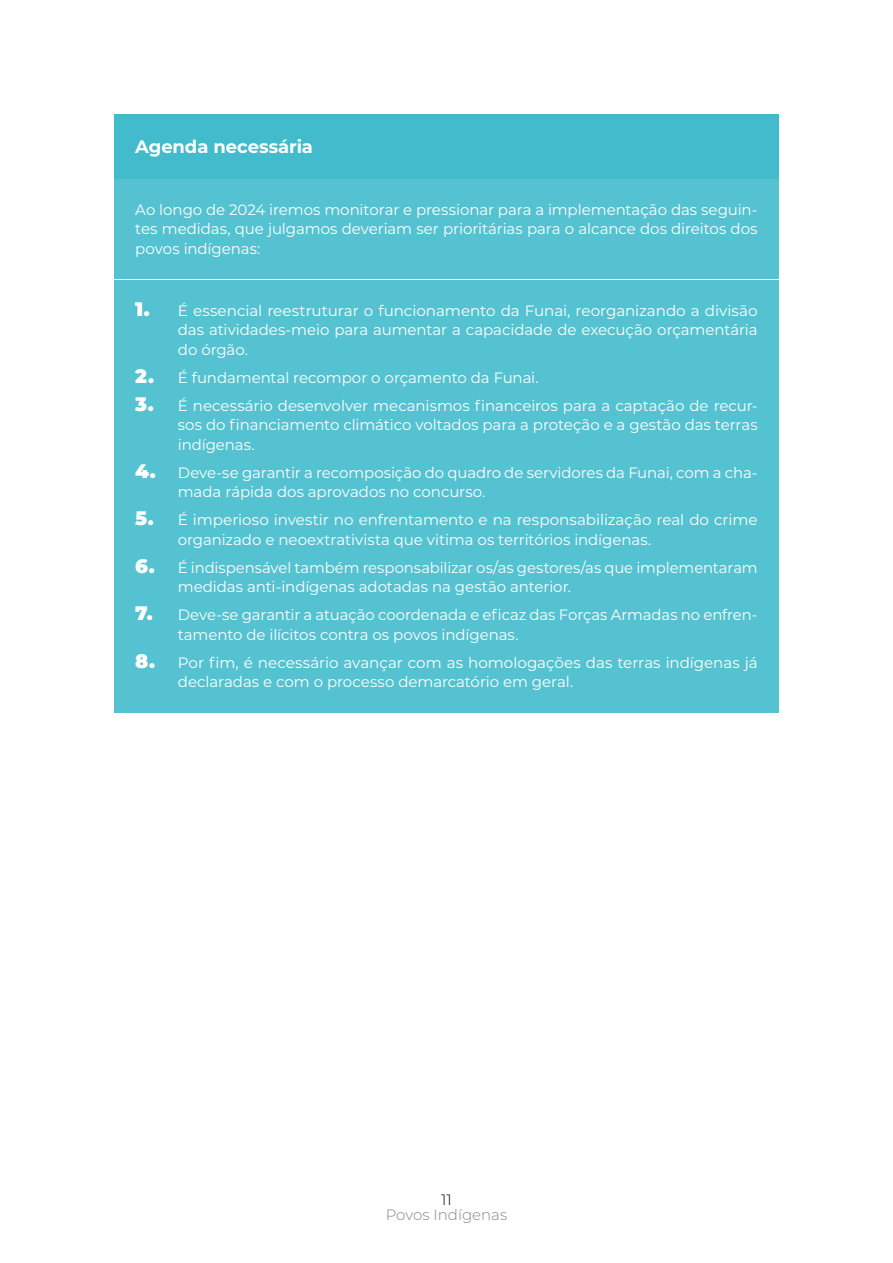
<style>
.page{position:relative;width:893px;height:1263px;background:#fff}
.page>*{position:absolute;margin:0;border:0;box-sizing:border-box;transform-origin:0 0}
.Título_recomendações{font:700 18px "Montserrat";letter-spacing:-.005em;color:#fff}
.texto_recoendações{font:15px/19.5px "Montserrat";letter-spacing:-.005em;color:#fff}
.t1{font:300 15px "Montserrat";color:#878787}
.t2{font:300 15px "Montserrat";color:#000}
.s1{font-weight:900;font-size:19.5px}
</style>
<div class="page">
<div style="left:114px;top:114px;width:665px;height:65px;background:#42bbcc"></div>
<div style="left:114px;top:179px;width:665px;height:100px;background:#55c2d1"></div>
<div style="left:114px;top:280px;width:665px;height:100px;background:#55c2d1"></div>
<div style="left:114px;top:375px;width:665px;height:100px;background:#55c2d1"></div>
<div style="left:114px;top:442px;width:665px;height:80px;background:#55c2d1"></div>
<div style="left:114px;top:490px;width:665px;height:80px;background:#55c2d1"></div>
<div style="left:114px;top:537px;width:665px;height:80px;background:#55c2d1"></div>
<div style="left:114px;top:585px;width:665px;height:80px;background:#55c2d1"></div>
<div style="left:114px;top:632px;width:665px;height:80px;background:#55c2d1"></div>
<p class="Título_recomendações" style="left:135px;top:133px;width:179px">Agenda necessária</p>
<p class="texto_recoendações" style="left:135px;top:199px;width:624px;text-align:justify">Ao longo de 2024 iremos monitorar e pressionar para a implementação das seguin&shy;tes medidas, que julgamos deveriam ser prioritárias para o alcance dos direitos dos povos indígenas:</p>
<p class="texto_recoendações" style="left:178px;top:300px;width:581px;text-align:justify;text-indent:-43px"><span class="s1">1.</span> É essencial reestruturar o funcionamento da Funai, reorganizando a divisão das atividades-meio para aumentar a capacidade de execução orçamentária do órgão.</p>
<p class="texto_recoendações" style="left:135px;top:367px;width:405px"><span class="s1">2.</span> É fundamental recompor o orçamento da Funai.</p>
<p class="texto_recoendações" style="left:178px;top:395px;width:581px;text-align:justify;text-indent:-43px"><span class="s1">3.</span> É necessário desenvolver mecanismos financeiros para a captação de recur&shy;sos do financiamento climático voltados para a proteção e a gestão das terras indígenas.</p>
<p class="texto_recoendações" style="left:178px;top:462px;width:581px;text-indent:-43px"><span class="s1">4.</span> Deve-se garantir a recomposição do quadro de servidores da Funai, com a cha&shy;mada rápida dos aprovados no concurso.</p>
<p class="texto_recoendações" style="left:178px;top:510px;width:581px;text-indent:-43px"><span class="s1">5.</span> É imperioso investir no enfrentamento e na responsabilização real do crime organizado e neoextrativista que vitima os territórios indígenas.</p>
<p class="texto_recoendações" style="left:178px;top:557px;width:581px;text-indent:-43px"><span class="s1">6.</span> É indispensável também responsabilizar os/as gestores/as que implementaram medidas anti-indígenas adotadas na gestão anterior.</p>
<p class="texto_recoendações" style="left:178px;top:605px;width:581px;text-indent:-43px"><span class="s1">7.</span> Deve-se garantir a atuação coordenada e eficaz das Forças Armadas no enfren&shy;tamento de ilícitos contra os povos indígenas.</p>
<p class="texto_recoendações" style="left:178px;top:652px;width:581px;text-indent:-43px"><span class="s1">8.</span> Por fim, é necessário avançar com as homologações das terras indígenas já declaradas e com o processo demarcatório em geral.</p>
<p class="t2" style="left:441px;top:1190px;width:12px">11</p>
<p class="t1" style="left:386px;top:1205px;width:123px">Povos Indígenas</p>
</div>
